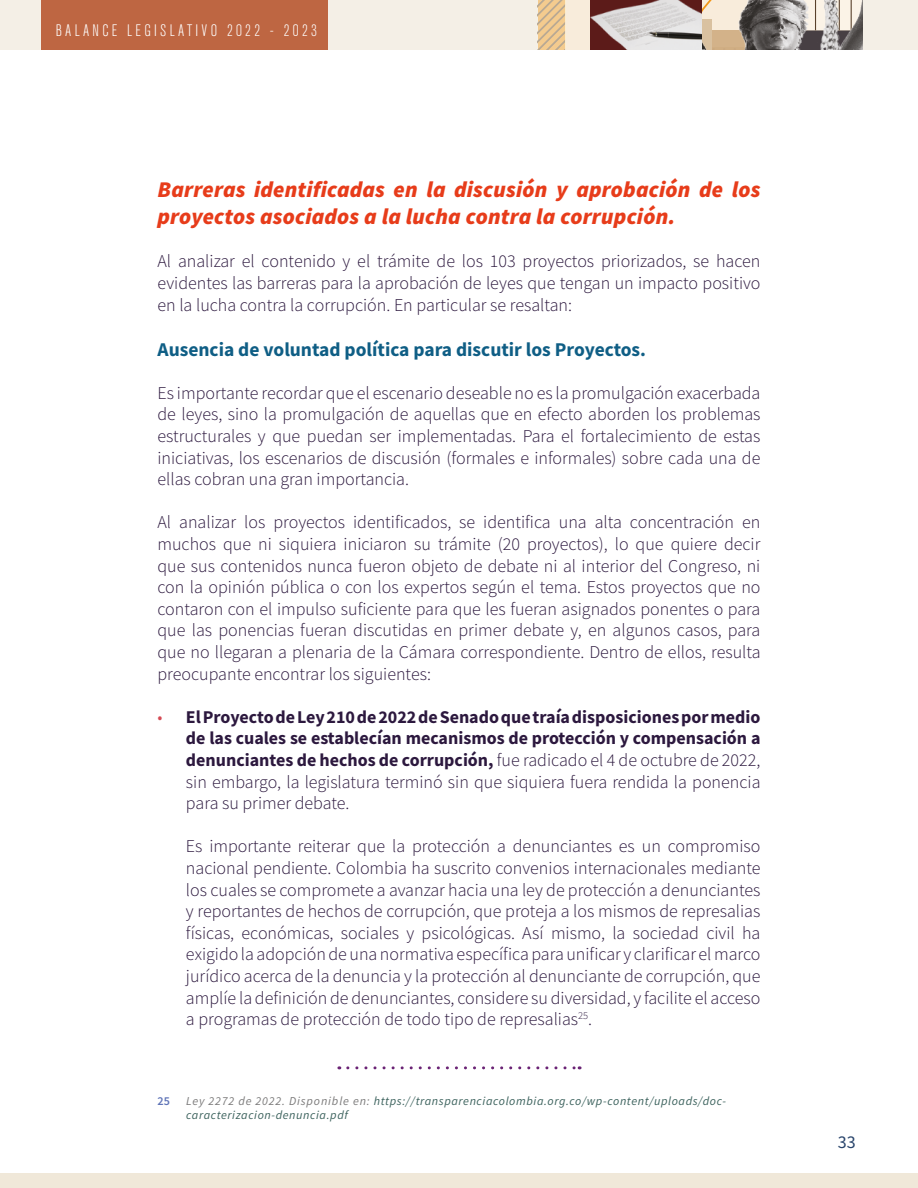
<style>
.page{position:relative;width:918px;height:1188px;background:#fff}
.page>*{position:absolute;margin:0;border:0;box-sizing:border-box;transform-origin:0 0}
.t1{font:italic 900 22.5px/27px "Source Sans Pro";letter-spacing:.01em;color:#e73c1a}
.t2{font:700 19.5px "Source Sans Pro";color:#0f5e85}
.t3{font:300 18px/21.6px "Source Sans Pro";color:#2c183e;text-align:justify}
.t4{font:700 18px/21.6px "Source Sans Pro";color:#2c183e;text-align:justify}
.t5{font:18px "Source Sans Pro";color:#28446b}
.t6{font:300 condensed 16.5px "Akzidenz Grotesk BQ";letter-spacing:.2em;color:#fff}
.t7{font:italic 12.15px/14.5px "Source Sans Pro";letter-spacing:.05em;color:#3c625d}
.t8{font:600 12.15px "Source Sans Pro";color:#5f74b7}
.s1{font-weight:300;color:#d54a54}
.s2{font-weight:300}
.s3{color:#7c7b7b}
</style>
<div class="page">
<div style="left:0;top:0;width:918px;height:50px;background:#f4efe6"></div>
<hr style="left:0;top:0;width:1px;height:50px;background:#dbcaae">
<div style="left:41px;top:0;width:287px;height:50px;background:#be6642"></div>
<hr style="left:863px;top:0;width:1px;height:30px;background:#59412b">
<div style="left:566px;top:0;width:136px;height:50px;background:#f8ecdb"></div>
<svg style="left:702px;top:0;width:161px;height:50px"></svg>
<img style="left:590px;top:0;width:112px;height:50px">
<svg style="left:538px;top:0;width:28px;height:49px"></svg>
<div style="left:0;top:1174px;width:918px;height:14px;background:#f0e8d9"></div>
<svg style="left:348px;top:1066px;width:232px;height:3px"></svg>
<p class="t6" style="left:56px;top:21px;width:263px">BALANCE LEGISLATIVO 2022 - 2023</p>
<p class="t1" style="left:158px;top:176px;width:604px">Barreras identificadas en la discusión y aprobación de los proyectos asociados a la lucha contra la corrupción.</p>
<p class="t3" style="left:158px;top:251px;width:605px">Al analizar el contenido y el trámite de los 103 proyectos priorizados, se hacen evidentes las barreras para la aprobación de leyes que tengan un impacto positivo en la lucha contra la corrupción. En particular se resaltan:</p>
<p class="t2" style="left:158px;top:336px;width:490px">Ausencia de voluntad política para discutir los Proyectos.</p>
<p class="t3" style="left:158px;top:382px;width:605px">Es importante recordar que el escenario deseable no es la promulgación exacerbada de leyes, sino la promulgación de aquellas que en efecto aborden los problemas estructurales y que puedan ser implementadas. Para el fortalecimiento de estas iniciativas, los escenarios de discusión (formales e informales) sobre cada una de ellas cobran una gran importancia.</p>
<p class="t3" style="left:158px;top:512px;width:605px">Al analizar los proyectos identificados, se identifica una alta concentración en muchos que ni siquiera iniciaron su trámite (20 proyectos), lo que quiere decir que sus contenidos nunca fueron objeto de debate ni al interior del Congreso, ni con la opinión pública o con los expertos según el tema. Estos proyectos que no contaron con el impulso suficiente para que les fueran asignados ponentes o para que las ponencias fueran discutidas en primer debate y, en algunos casos, para que no llegaran a plenaria de la Cámara correspondiente. Dentro de ellos, resulta preocupante encontrar los siguientes:</p>
<p class="t4" style="left:186px;top:706px;width:576px;text-indent:-28px"><span class="s1">•</span> El Proyecto de Ley 210 de 2022 de Senado que traía disposiciones por medio de las cuales se establecían mecanismos de protección y compensación a denunciantes de hechos de corrupción, <span class="s2">fue radicado el 4 de octubre de 2022, sin embargo, la legislatura terminó sin que siquiera fuera rendida la ponencia para su primer debate.</span></p>
<p class="t3" style="left:186px;top:836px;width:576px">Es importante reiterar que la protección a denunciantes es un compromiso nacional pendiente. Colombia ha suscrito convenios internacionales mediante los cuales se compromete a avanzar hacia una ley de protección a denunciantes y reportantes de hechos de corrupción, que proteja a los mismos de represalias físicas, económicas, sociales y psicológicas. Así mismo, la sociedad civil ha exigido la adopción de una normativa específica para unificar y clarificar el marco jurídico acerca de la denuncia y la protección al denunciante de corrupción, que amplíe la definición de denunciantes, considere su diversidad, y facilite el acceso a programas de protección de todo tipo de represalias<sup>25</sup>.</p>
<p class="t8" style="left:158px;top:1093px;width:14px">25</p>
<p class="t7" style="left:186px;top:1093px;width:541px"><span class="s3">Ley 2272 de 2022. Disponible en:</span> https://transparenciacolombia.org.co/wp-content/uploads/doc&shy;caracterizacion-denuncia.pdf</p>
<p class="t5" style="left:838px;top:1130px;width:19px">33</p>
</div>
